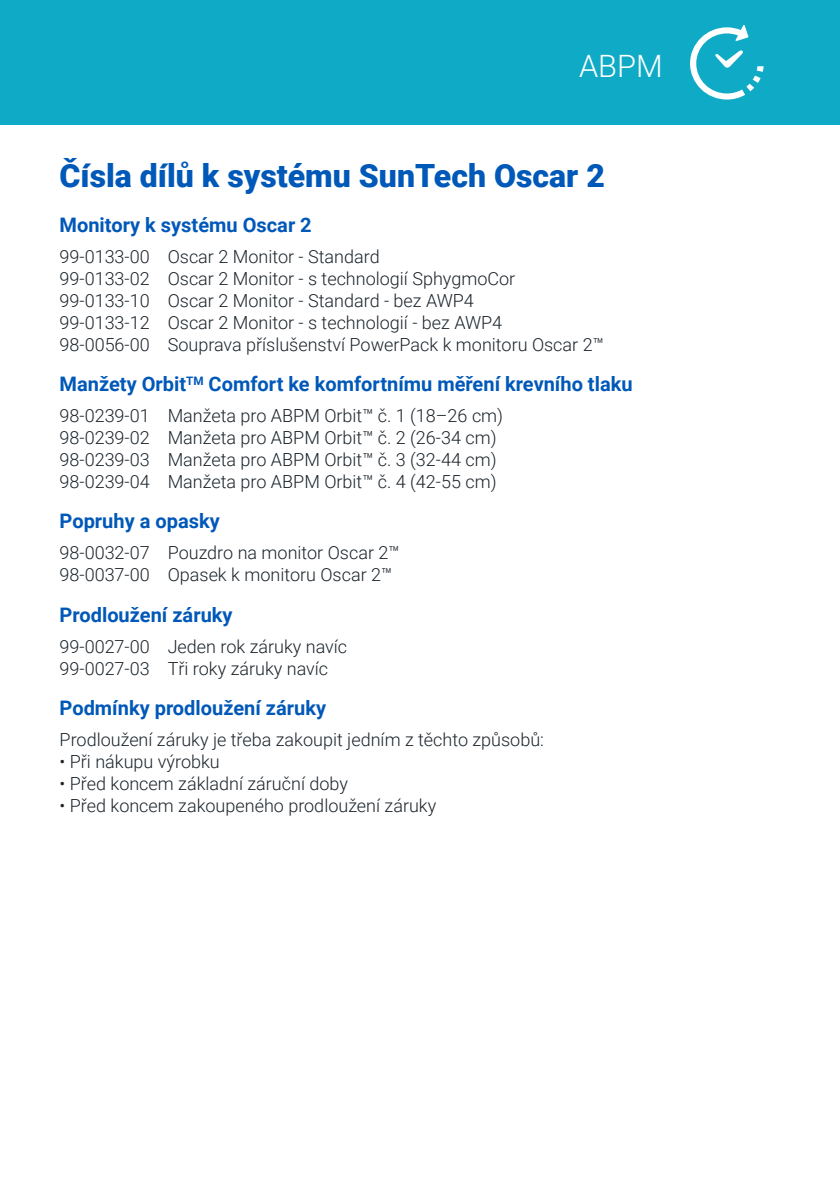
<style>
.page{position:relative;width:840px;height:1191px;background:#fff}
.page>*{position:absolute;margin:0;border:0;box-sizing:border-box;transform-origin:0 0}
.t1{font:900 32px "Roboto";color:#0058b8}
.t2{font:300 30.8px "Roboto";color:#fff}
.t3{font:700 20px "Roboto";color:#0058b8}
.t4{font:300 18px "Roboto";color:#1b242b}
</style>
<div class="page">
<div style="left:0;top:0;width:839px;height:124px;background:#0fabc6"></div>
<svg style="left:690px;top:25px;width:73px;height:75px"></svg>
<p class="t2" style="left:578px;top:44px;width:85px">ABPM</p>
<p class="t1" style="left:60px;top:153px;width:546px">Čísla dílů k systému SunTech Oscar 2</p>
<p class="t3" style="left:60px;top:211px;width:253px">Monitory k systému Oscar 2</p>
<p class="t4" style="left:60px;top:244px;width:321px">99-0133-00 Oscar 2 Monitor - Standard</p>
<p class="t4" style="left:60px;top:266px;width:457px">99-0133-02 Oscar 2 Monitor - s technologií SphygmoCor</p>
<p class="t4" style="left:60px;top:288px;width:415px">99-0133-10 Oscar 2 Monitor - Standard - bez AWP4</p>
<p class="t4" style="left:60px;top:310px;width:444px">99-0133-12 Oscar 2 Monitor - s technologií - bez AWP4</p>
<p class="t4" style="left:60px;top:332px;width:545px">98-0056-00 Souprava příslušenství PowerPack k monitoru Oscar 2™</p>
<p class="t3" style="left:60px;top:370px;width:574px">Manžety Orbit<sup>TM</sup> Comfort ke komfortnímu měření krevního tlaku</p>
<p class="t4" style="left:60px;top:403px;width:445px">98-0239-01 Manžeta pro ABPM Orbit™ č. 1 (18–26 cm)</p>
<p class="t4" style="left:60px;top:425px;width:438px">98-0239-02 Manžeta pro ABPM Orbit™ č. 2 (26-34 cm)</p>
<p class="t4" style="left:60px;top:447px;width:438px">98-0239-03 Manžeta pro ABPM Orbit™ č. 3 (32-44 cm)</p>
<p class="t4" style="left:60px;top:469px;width:438px">98-0239-04 Manžeta pro ABPM Orbit™ č. 4 (42-55 cm)</p>
<p class="t3" style="left:60px;top:507px;width:162px">Popruhy a opasky</p>
<p class="t4" style="left:60px;top:540px;width:341px">98-0032-07 Pouzdro na monitor Oscar 2™</p>
<p class="t4" style="left:60px;top:562px;width:334px">98-0037-00 Opasek k monitoru Oscar 2™</p>
<p class="t3" style="left:60px;top:600px;width:174px">Prodloužení záruky</p>
<p class="t4" style="left:60px;top:633px;width:289px">99-0027-00 Jeden rok záruky navíc</p>
<p class="t4" style="left:60px;top:655px;width:270px">99-0027-03 Tři roky záruky navíc</p>
<p class="t3" style="left:60px;top:693px;width:268px">Podmínky prodloužení záruky</p>
<p class="t4" style="left:60px;top:726px;width:485px">Prodloužení záruky je třeba zakoupit jedním z těchto způsobů:</p>
<p class="t4" style="left:60px;top:748px;width:162px">• Při nákupu výrobku</p>
<p class="t4" style="left:60px;top:770px;width:290px">• Před koncem základní záruční doby</p>
<p class="t4" style="left:60px;top:792px;width:378px">• Před koncem zakoupeného prodloužení záruky</p>
</div>
